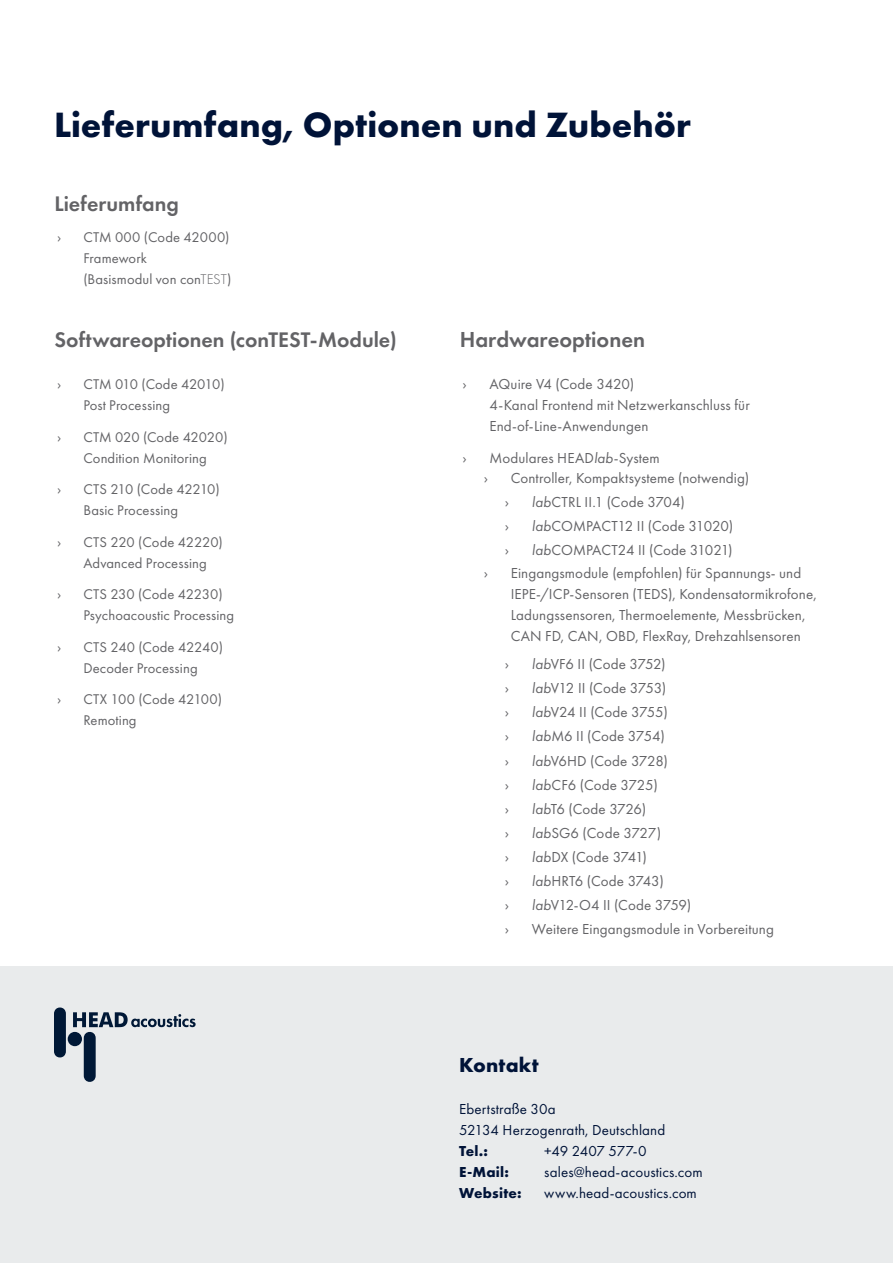
<style>
.page{position:relative;width:893px;height:1263px;background:#fff}
.page>*{position:absolute;margin:0;border:0;box-sizing:border-box;transform-origin:0 0}
.Headline_Ebene_2__Dunkelblau{font:700 36.45px "Futura PT";color:#001338}
.Headline_Ebene_2__Dunkelblau-2{font:600 22.5px "Futura PT";color:#636366}
.Headline_Ebene_2__Dunkelblau-3{font:600 21.9px "Futura PT";color:#636366}
.t1{font:700 21px "Futura PT";letter-spacing:.01em;color:#001338}
.t2{font:15px/21px "Futura PT";letter-spacing:.005em;color:#636366}
.t3{font:15px/21px "Futura PT";letter-spacing:.01em;color:#001338}
.t4{font:15px "Futura PT";letter-spacing:-.015em;color:#636366}
.t5{font:700 15px "Futura PT";letter-spacing:.015em;color:#001338}
.t6{font:15px "Futura PT";letter-spacing:-.015em;color:#001338}
.t7{font:14.55px/21px "Futura PT";letter-spacing:.005em;color:#636366}
.s1{font-weight:300}
.s2{font-style:italic}
</style>
<div class="page">
<div style="left:0;top:967px;width:893px;height:296px;background:#e9ebec"></div>
<svg style="left:54px;top:1007px;width:12px;height:51px"></svg>
<div style="left:68px;top:1032px;width:14px;height:14px;background:#001836;border-radius:50%"></div>
<svg style="left:73px;top:1012px;width:123px;height:70px"></svg>
<p class="Headline_Ebene_2__Dunkelblau" style="left:54px;top:101px;width:639px">Lieferumfang, Optionen und Zubehör</p>
<p class="Headline_Ebene_2__Dunkelblau-3" style="left:54px;top:190px;width:126px">Lieferumfang</p>
<p class="t7" style="left:57px;top:227px;width:6px">›</p>
<p class="t7" style="left:83px;top:227px;width:149px">CTM 000 (Code 42000)<br>Framework<br>(Basismodul von con<span class="s1">TEST</span>)</p>
<p class="Headline_Ebene_2__Dunkelblau-3" style="left:54px;top:326px;width:344px">Softwareoptionen (conTEST-Module)</p>
<p class="t7" style="left:57px;top:374px;width:6px">›</p>
<p class="t7" style="left:83px;top:374px;width:143px">CTM 010 (Code 42010)<br>Post Processing</p>
<p class="t7" style="left:57px;top:426px;width:6px">›</p>
<p class="t7" style="left:83px;top:426px;width:146px">CTM 020 (Code 42020)<br>Condition Monitoring</p>
<p class="t7" style="left:57px;top:479px;width:6px">›</p>
<p class="t7" style="left:83px;top:479px;width:138px">CTS 210 (Code 42210)<br>Basic Processing</p>
<p class="t7" style="left:57px;top:531px;width:6px">›</p>
<p class="t7" style="left:83px;top:531px;width:141px">CTS 220 (Code 42220)<br>Advanced Processing</p>
<p class="t7" style="left:57px;top:584px;width:6px">›</p>
<p class="t7" style="left:83px;top:584px;width:152px">CTS 230 (Code 42230)<br>Psychoacoustic Processing</p>
<p class="t7" style="left:57px;top:636px;width:6px">›</p>
<p class="t7" style="left:83px;top:636px;width:141px">CTS 240 (Code 42240)<br>Decoder Processing</p>
<p class="t7" style="left:57px;top:689px;width:6px">›</p>
<p class="t7" style="left:83px;top:689px;width:140px">CTX 100 (Code 42100)<br>Remoting</p>
<p class="Headline_Ebene_2__Dunkelblau-2" style="left:460px;top:326px;width:187px">Hardwareoptionen</p>
<p class="t2" style="left:462px;top:374px;width:6px">›</p>
<p class="t2" style="left:489px;top:374px;width:262px">AQuire V4 (Code 3420)<br>4-Kanal Frontend mit Netzwerkanschluss für<br>End-of-Line-Anwendungen</p>
<p class="t2" style="left:462px;top:447px;width:6px">›</p>
<p class="t2" style="left:489px;top:447px;width:172px">Modulares HEAD<span class="s2">lab</span>-System</p>
<p class="t2" style="left:484px;top:468px;width:6px">›</p>
<p class="t2" style="left:511px;top:468px;width:240px">Controller, Kompaktsysteme (notwendig)</p>
<p class="t2" style="left:505px;top:492px;width:6px">›</p>
<p class="t2" style="left:532px;top:492px;width:154px"><span class="s2">lab</span>CTRL II.1 (Code 3704)</p>
<p class="t2" style="left:505px;top:516px;width:6px">›</p>
<p class="t2" style="left:532px;top:516px;width:203px"><span class="s2">lab</span>COMPACT12 II (Code 31020)</p>
<p class="t2" style="left:505px;top:540px;width:6px">›</p>
<p class="t2" style="left:532px;top:540px;width:202px"><span class="s2">lab</span>COMPACT24 II (Code 31021)</p>
<p class="t2" style="left:484px;top:563px;width:6px">›</p>
<p class="t2" style="left:511px;top:563px;width:308px">Eingangsmodule (empfohlen) für Spannungs- und IEPE-/ICP-Sensoren (TEDS), Kondensatormikrofone, Ladungssensoren, Thermoelemente, Messbrücken, CAN FD, CAN, OBD, FlexRay, Drehzahlsensoren</p>
<p class="t2" style="left:505px;top:654px;width:6px">›</p>
<p class="t2" style="left:532px;top:654px;width:135px"><span class="s2">lab</span>VF6 II (Code 3752)</p>
<p class="t2" style="left:505px;top:678px;width:6px">›</p>
<p class="t4" style="left:532px;top:680px;width:136px"><span class="s2">lab</span>V12 II (Code 3753)</p>
<p class="t2" style="left:505px;top:702px;width:6px">›</p>
<p class="t2" style="left:532px;top:702px;width:137px"><span class="s2">lab</span>V24 II (Code 3755)</p>
<p class="t2" style="left:505px;top:726px;width:6px">›</p>
<p class="t2" style="left:532px;top:726px;width:134px"><span class="s2">lab</span>M6 II (Code 3754)</p>
<p class="t2" style="left:505px;top:750px;width:6px">›</p>
<p class="t2" style="left:532px;top:750px;width:138px"><span class="s2">lab</span>V6HD (Code 3728)</p>
<p class="t2" style="left:505px;top:774px;width:6px">›</p>
<p class="t2" style="left:532px;top:774px;width:127px"><span class="s2">lab</span>CF6 (Code 3725)</p>
<p class="t2" style="left:505px;top:798px;width:6px">›</p>
<p class="t4" style="left:532px;top:800px;width:116px"><span class="s2">lab</span>T6 (Code 3726)</p>
<p class="t2" style="left:505px;top:822px;width:6px">›</p>
<p class="t2" style="left:532px;top:822px;width:131px"><span class="s2">lab</span>SG6 (Code 3727)</p>
<p class="t2" style="left:505px;top:846px;width:6px">›</p>
<p class="t2" style="left:532px;top:846px;width:116px"><span class="s2">lab</span>DX (Code 3741)</p>
<p class="t2" style="left:505px;top:870px;width:6px">›</p>
<p class="t2" style="left:532px;top:870px;width:133px"><span class="s2">lab</span>HRT6 (Code 3743)</p>
<p class="t2" style="left:505px;top:894px;width:6px">›</p>
<p class="t4" style="left:532px;top:896px;width:161px"><span class="s2">lab</span>V12-O4 II (Code 3759)</p>
<p class="t2" style="left:505px;top:918px;width:6px">›</p>
<p class="t2" style="left:532px;top:918px;width:244px">Weitere Eingangsmodule in Vorbereitung</p>
<h3 class="t1" style="left:459px;top:1051px;width:81px">Kontakt</h3>
<p class="t3" style="left:459px;top:1098px;width:208px">Ebertstraße 30a<br>52134 Herzogenrath, Deutschland</p>
<p class="t5" style="left:459px;top:1141px;width:30px">Tel.:</p>
<p class="t6" style="left:544px;top:1142px;width:104px">+49 2407 577-0</p>
<p class="t5" style="left:459px;top:1162px;width:51px">E-Mail:</p>
<p class="t3" style="left:544px;top:1161px;width:160px">sales@head-acoustics.com</p>
<p class="t5" style="left:459px;top:1183px;width:64px">Website:</p>
<p class="t3" style="left:544px;top:1182px;width:154px">www.head-acoustics.com</p>
</div>
